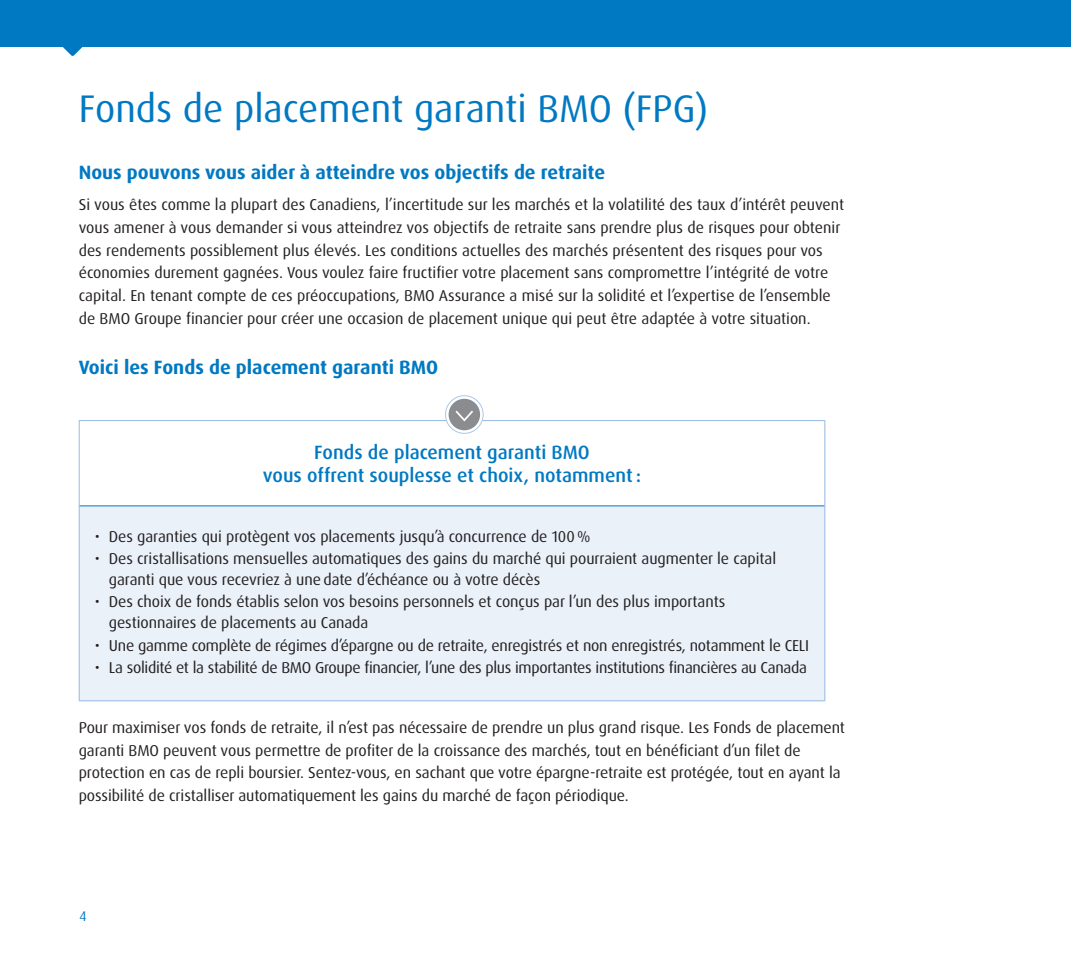
<style>
.page{position:relative;width:1071px;height:977px;background:#fff}
.page>*{position:absolute;margin:0;border:0;box-sizing:border-box;transform-origin:0 0}
.t1{font:38.5px "Dax Pro";color:#0079c2}
.t2{font:700 19.25px "Dax Pro";color:#0079c2}
.t3{font:500 19.25px/22.8px "Dax Pro";color:#0079c2;text-align:center}
.t4{font:15.75px/22.8px "Dax Pro";letter-spacing:-.005em;color:#231f20}
.t5{font:14px "Dax Pro";color:#0079c2}
</style>
<div class="page">
<div style="left:0;top:0;width:1071px;height:47px;background:#0079c2"></div>
<svg style="left:63px;top:47px;width:19px;height:9px"></svg>
<div style="left:79px;top:506px;width:746px;height:194px;background:#eaf1f9"></div>
<hr style="left:79px;top:420px;width:746px;height:1px;background:#94b9e1">
<hr style="left:79px;top:421px;width:1px;height:85px;background:#94b9e1">
<hr style="left:824px;top:421px;width:1px;height:85px;background:#94b9e1">
<hr style="left:79px;top:506px;width:1px;height:194px;background:#94b9e1">
<hr style="left:80px;top:505px;width:744px;height:1px;background:#0079c2">
<hr style="left:824px;top:506px;width:1px;height:194px;background:#94b9e1">
<hr style="left:79px;top:700px;width:746px;height:1px;background:#94b9e1">
<svg style="left:446px;top:396px;width:37px;height:37px"></svg>
<div style="left:445px;top:395px;width:39px;height:39px;border:1px solid #adc7e7;border-radius:50%"></div>
<div style="left:449px;top:399px;width:31px;height:31px;background:#8a8c8f;border-radius:50%"></div>
<svg style="left:455px;top:410px;width:18px;height:12px"></svg>
<h1 class="t1" style="left:79px;top:83px;width:631px">Fonds de placement garanti BMO (FPG)</h1>
<p class="t2" style="left:79px;top:160px;width:528px">Nous pouvons vous aider à atteindre vos objectifs de retraite</p>
<p class="t4" style="left:79px;top:193px;width:767px">Si vous êtes comme la plupart des Canadiens, l’incertitude sur les marchés et la volatilité des taux d’intérêt peuvent vous amener à vous demander si vous atteindrez vos objectifs de retraite sans prendre plus de risques pour obtenir des rendements possiblement plus élevés. Les conditions actuelles des marchés présentent des risques pour vos économies durement gagnées. Vous voulez faire fructifier votre placement sans compromettre l’intégrité de votre capital. En tenant compte de ces préoccupations, BMO Assurance a misé sur la solidité et l’expertise de l’ensemble de BMO Groupe financier pour créer une occasion de placement unique qui peut être adaptée à votre situation.</p>
<p class="t2" style="left:79px;top:354px;width:361px">Voici les Fonds de placement garanti BMO</p>
<p class="t3" style="left:263px;top:441px;width:380px">Fonds de placement garanti BMO<br>vous offrent souplesse et choix, notamment :</p>
<p class="t4" style="left:95px;top:525px;width:497px">• Des garanties qui protègent vos placements jusqu’à concurrence de 100 %</p>
<p class="t4" style="left:109px;top:548px;width:669px;line-height:21px;text-indent:-14px">• Des cristallisations mensuelles automatiques des gains du marché qui pourraient augmenter le capital garanti que vous recevriez à une date d’échéance ou à votre décès</p>
<p class="t4" style="left:109px;top:591px;width:618px;line-height:21px;text-indent:-14px">• Des choix de fonds établis selon vos besoins personnels et conçus par l’un des plus importants gestionnaires de placements au Canada</p>
<p class="t4" style="left:95px;top:634px;width:716px">• Une gamme complète de régimes d’épargne ou de retraite, enregistrés et non enregistrés, notamment le CELI</p>
<p class="t4" style="left:95px;top:656px;width:714px">• La solidité et la stabilité de BMO Groupe financier, l’une des plus importantes institutions financières au Canada</p>
<p class="t4" style="left:79px;top:716px;width:768px">Pour maximiser vos fonds de retraite, il n’est pas nécessaire de prendre un plus grand risque. Les Fonds de placement garanti BMO peuvent vous permettre de profiter de la croissance des marchés, tout en bénéficiant d’un filet de protection en cas de repli boursier. Sentez-vous, en sachant que votre épargne-retraite est protégée, tout en ayant la possibilité de cristalliser automatiquement les gains du marché de façon périodique.</p>
<p class="t5" style="left:79px;top:906px;width:9px">4</p>
</div>
